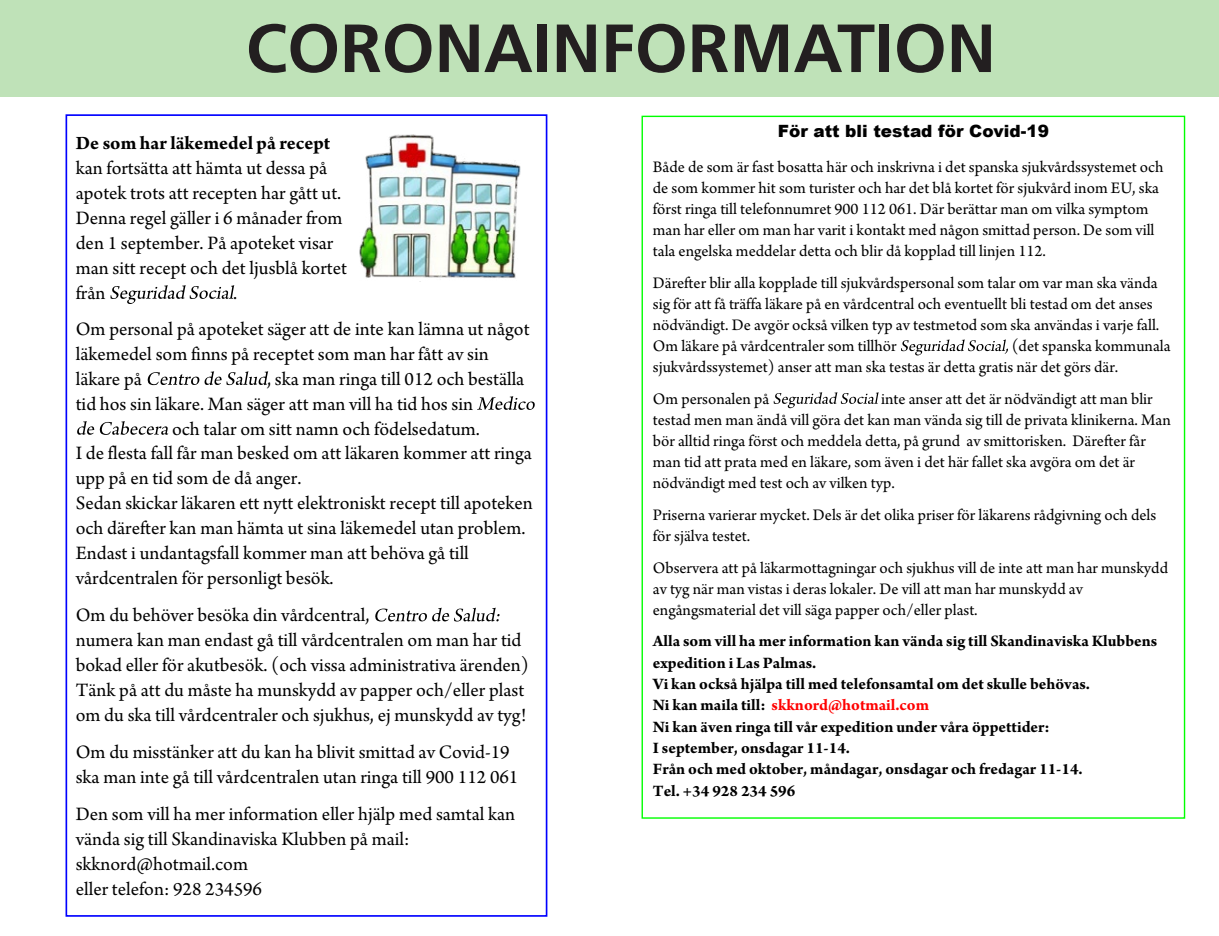
<style>
.page{position:relative;width:1219px;height:936px;background:#fff}
.page>*{position:absolute;margin:0;border:0;box-sizing:border-box;transform-origin:0 0}
.PLATS__aktiviteter{font:700 68px "Frutiger LT Std";color:#231f20}
.t1{font:20px/24.8px "Arno Pro";color:#000}
.t2{font:17px/21px "Arno Pro";color:#000}
.t3{font:700 17px/21.2px "Arno Pro";color:#000}
.s1{font-weight:700}
.s2{font-family:"Arial";font-weight:900}
.s3{color:#f00}
</style>
<div class="page">
<div style="left:0;top:0;width:1219px;height:96px;background:#bfe2b8"></div>
<svg style="left:111px;top:285px;width:123px;height:19px"></svg>
<svg style="left:147px;top:372px;width:52px;height:13px"></svg>
<svg style="left:205px;top:371px;width:63px;height:14px"></svg>
<svg style="left:477px;top:396px;width:58px;height:14px"></svg>
<svg style="left:77px;top:421px;width:17px;height:14px"></svg>
<svg style="left:100px;top:421px;width:68px;height:14px"></svg>
<svg style="left:375px;top:607px;width:125px;height:14px"></svg>
<img style="left:360px;top:134px;width:161px;height:148px">
<svg style="left:901px;top:339px;width:107px;height:16px"></svg>
<svg style="left:774px;top:392px;width:105px;height:16px"></svg>
<p class="PLATS__aktiviteter" style="left:246px;top:8px;width:752px">CORONAINFORMATION</p>
<p class="t1" style="left:76px;top:132px;width:273px"><span class="s1">De som har läkemedel på recept </span>kan fortsätta att hämta ut dessa på apotek trots att recepten har gått ut.<br>Denna regel gäller i 6 månader from den 1 september. På apoteket visar man sitt recept och det ljusblå kortet från</p>
<p class="t1" style="left:76px;top:275px;width:455px;line-height:36.4px;text-indent:158px">.<br>Om personal på apoteket säger att de inte kan lämna ut något</p>
<p class="t1" style="left:76px;top:342px;width:414px">läkemedel som finns på receptet som man har fått av sin läkare på</p>
<p class="t1" style="left:267px;top:367px;width:259px">, ska man ringa till 012 och beställa</p>
<p class="t1" style="left:76px;top:392px;width:399px">tid hos sin läkare. Man säger att man vill ha tid hos sin</p>
<p class="t1" style="left:172px;top:417px;width:309px">och talar om sitt namn och födelsedatum.</p>
<p class="t1" style="left:76px;top:442px;width:458px">I de flesta fall får man besked om att läkaren kommer att ringa</p>
<p class="t1" style="left:76px;top:467px;width:227px">upp på en tid som de då anger.</p>
<p class="t1" style="left:76px;top:492px;width:459px">Sedan skickar läkaren ett nytt elektroniskt recept till apoteken</p>
<p class="t1" style="left:76px;top:516px;width:451px">och därefter kan man hämta ut sina läkemedel utan problem.</p>
<p class="t1" style="left:76px;top:541px;width:395px">Endast i undantagsfall kommer man att behöva gå till</p>
<p class="t1" style="left:76px;top:566px;width:259px">vårdcentralen för personligt besök.</p>
<p class="t1" style="left:76px;top:603px;width:455px">Om du behöver besöka din vårdcentral,<br>numera kan man endast gå till vårdcentralen om man har tid bokad eller för akutbesök. (och vissa administrativa ärenden)<br>Tänk på att du måste ha munskydd av papper och/eller plast om du ska till vårdcentraler och sjukhus, ej munskydd av tyg!</p>
<p class="t1" style="left:76px;top:740px;width:444px">Om du misstänker att du kan ha blivit smittad av Covid-19 ska man inte gå till vårdcentralen utan ringa till 900 112 061</p>
<p class="t1" style="left:76px;top:802px;width:441px">Den som vill ha mer information eller hjälp med samtal kan vända sig till Skandinaviska Klubben på mail: skknord@hotmail.com<br>eller telefon: 928 234596</p>
<p class="t2" style="left:653px;top:116px;width:512px;line-height:34px;text-indent:125px"><span class="s2">För att bli testad för Covid-19<br></span>Både de som är fast bosatta här och inskrivna i det spanska sjukvårdssystemet och</p>
<p class="t2" style="left:653px;top:178px;width:508px">de som kommer hit som turister och har det blå kortet för sjukvård inom EU, ska först ringa till telefonnumret 900 112 061. Där berättar man om vilka symptom man har eller om man har varit i kontakt med någon smittad person. De som vill tala engelska meddelar detta och blir då kopplad till linjen 112.</p>
<p class="t2" style="left:653px;top:273px;width:508px">Därefter blir alla kopplade till sjukvårdspersonal som talar om var man ska vända sig för att få träffa läkare på en vårdcentral och eventuellt bli testad om det anses nödvändigt. De avgör också vilken typ av testmetod som ska användas i varje fall.<br>Om läkare på vårdcentraler som tillhör</p>
<p class="t2" style="left:653px;top:336px;width:519px;text-indent:359px">(det spanska kommunala sjukvårdssystemet) anser att man ska testas är detta gratis när det görs där.</p>
<p class="t2" style="left:653px;top:389px;width:118px">Om personalen på</p>
<p class="t2" style="left:653px;top:389px;width:519px;text-indent:228px">inte anser att det är nödvändigt att man blir testad men man ändå vill göra det kan man vända sig till de privata klinikerna. Man bör alltid ringa först och meddela detta, på grund av smittorisken. Därefter får man tid att prata med en läkare, som även i det här fallet ska avgöra om det är nödvändigt med test och av vilken typ.</p>
<p class="t2" style="left:653px;top:505px;width:505px">Priserna varierar mycket. Dels är det olika priser för läkarens rådgivning och dels för själva testet.</p>
<p class="t2" style="left:653px;top:557px;width:517px">Observera att på läkarmottagningar och sjukhus vill de inte att man har munskydd av tyg när man vistas i deras lokaler. De vill att man har munskydd av engångsmaterial det vill säga papper och/eller plast.</p>
<p class="t3" style="left:653px;top:631px;width:506px">Alla som vill ha mer information kan vända sig till Skandinaviska Klubbens expedition i Las Palmas.<br>Vi kan också hjälpa till med telefonsamtal om det skulle behövas.<br>Ni kan maila till: <span class="s3">skknord@hotmail.com<br></span>Ni kan även ringa till vår expedition under våra öppettider:<br>I september, onsdagar 11-14.<br>Från och med oktober, måndagar, onsdagar och fredagar 11-14.<br>Tel. +34 928 234 596</p>
</div>
